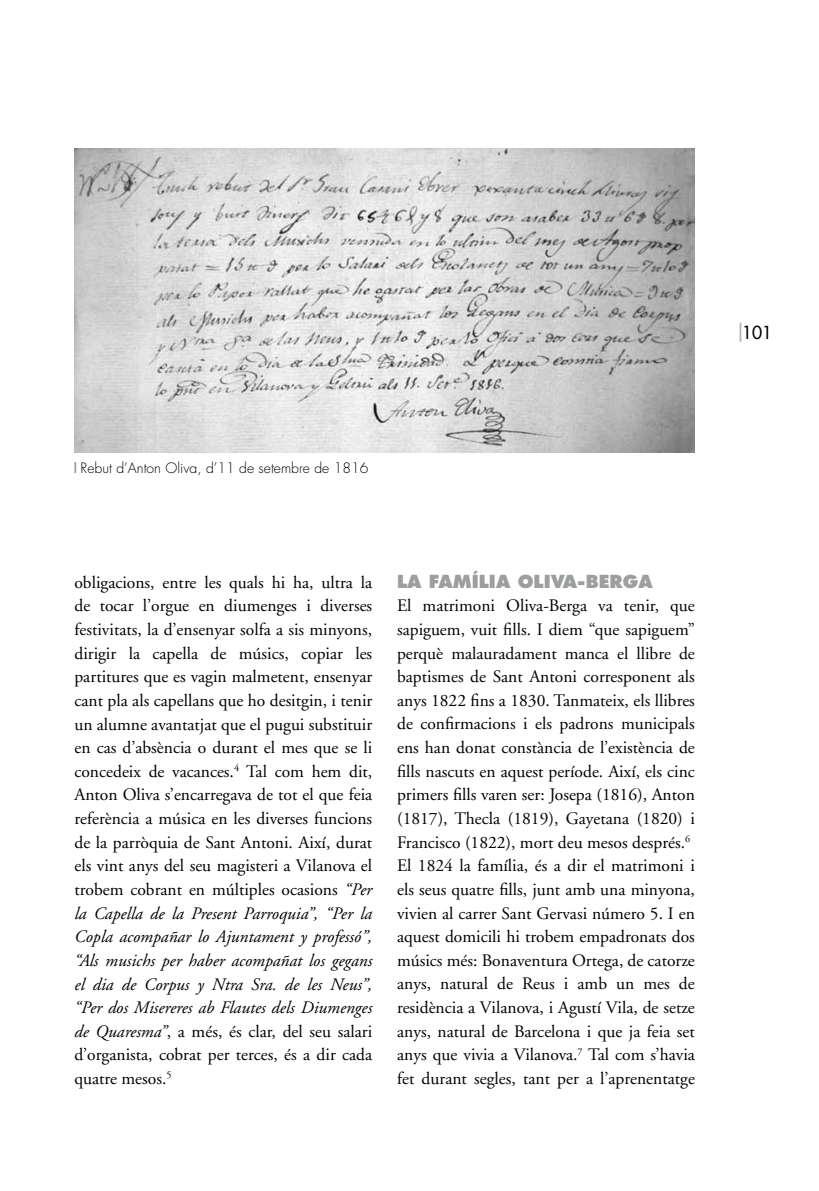
<style>
.page{position:relative;width:819px;height:1191px;background:#fff}
.page>*{position:absolute;margin:0;border:0;box-sizing:border-box;transform-origin:0 0}
.t1{font:17.5px/23.6px "Adobe Garamond";color:#000;text-align:justify}
.t2{font:800 17.5px "Futura";color:#9c9e9f}
.t3{font:17.5px "Futura";color:#000}
.t4{font:300 14px "Futura";color:#000}
.s1{font-style:italic}
</style>
<div class="page">
<hr style="left:739px;top:322px;width:2px;height:20px;background:#b1b3b4">
<img style="left:74px;top:149px;width:620px;height:303px">
<svg style="left:74px;top:462px;width:2px;height:11px"></svg>
<p class="t4" style="left:81px;top:459px;width:289px">Rebut d’Anton Oliva, d’11 de setembre de 1816</p>
<p class="t1" style="left:74px;top:571px;width:299px">obligacions, entre les quals hi ha, ultra la de tocar l’orgue en diumenges i diverses festivitats, la d’ensenyar solfa a sis minyons, dirigir la capella de músics, copiar les partitures que es vagin malmetent, ensenyar cant pla als capellans que ho desitgin, i tenir un alumne avantatjat que el pugui substituir en cas d’absència o durant el mes que se li concedeix de vacances.<sup>4</sup> Tal com hem dit, Anton Oliva s’encarregava de tot el que feia referència a música en les diverses funcions de la parròquia de Sant Antoni. Així, durat els vint anys del seu magisteri a Vilanova el trobem cobrant en múltiples ocasions <span class="s1">“Per la Capella de la Present Parroquia”, “Per la Copla acompañar lo Ajuntament y professó”, “Als musichs per haber acompañat los gegans el dia de Corpus y Ntra Sra. de les Neus”, “Per dos Misereres ab Flautes dels Diumenges de Quaresma”</span>, a més, és clar, del seu salari d’organista, cobrat per terces, és a dir cada quatre mesos.<sup>5</sup></p>
<p class="t2" style="left:397px;top:570px;width:55px">LA FAMÍLIA</p>
<p class="t2" style="left:517px;top:570px;width:28px">OLIVA</p>
<p class="t2" style="left:577px;top:570px;width:36px">-BERGA</p>
<p class="t1" style="left:397px;top:594px;width:299px;text-align:left">El matrimoni Oliva-Berga va tenir, que sapiguem, vuit fills. I diem “que sapiguem” perquè malauradament manca el llibre de baptismes de Sant Antoni corresponent als anys 1822 fins a 1830. Tanmateix, els llibres de confirmacions i els padrons municipals ens han donat constància de l’existència de fills nascuts en aquest període. Així, els cinc primers fills varen ser: Josepa (1816), Anton (1817), Thecla (1819), Gayetana (1820) i Francisco (1822), mort deu mesos després.<sup>6<br></sup>El 1824 la família, és a dir el matrimoni i els seus quatre fills, junt amb una minyona, vivien al carrer Sant Gervasi número 5. I en aquest domicili hi trobem empadronats dos músics més: Bonaventura Ortega, de catorze anys, natural de Reus i amb un mes de residència a Vilanova, i Agustí Vila, de setze anys, natural de Barcelona i que ja feia set anys que vivia a Vilanova.<sup>7</sup> Tal com s’havia fet durant segles, tant per a l’aprenentatge</p>
<p class="t3" style="left:742px;top:321px;width:32px">101</p>
</div>
